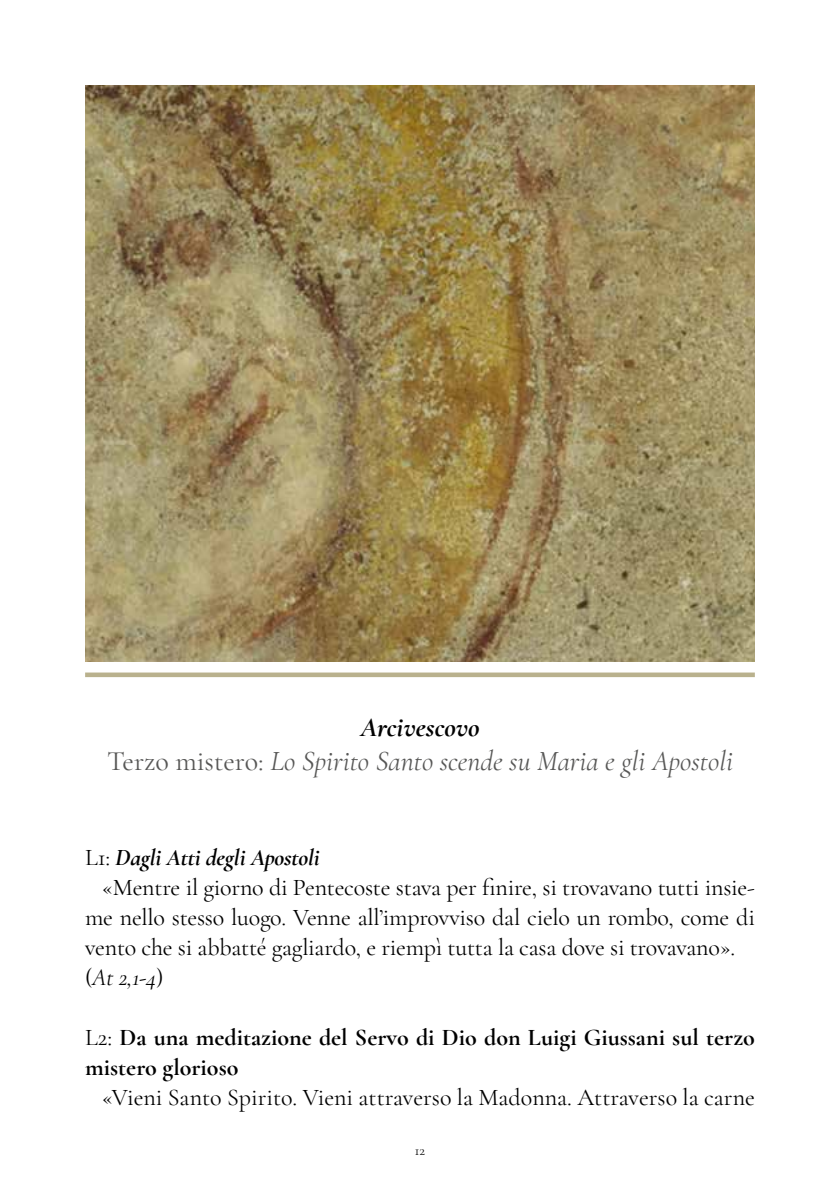
<style>
.page{position:relative;width:840px;height:1191px;background:#fff}
.page>*{position:absolute;margin:0;border:0;box-sizing:border-box;transform-origin:0 0}
.t1{font:italic 28px/34px "Cormorant Garamond";color:#575756;text-align:center}
.t2{font:24px "Cormorant Garamond";letter-spacing:-.01em;color:#000}
.t3{font:700 24px/30px "Cormorant Garamond";color:#000}
.t4{font:italic 700 24px "Cormorant Garamond";letter-spacing:-.01em;color:#000}
.t5{font:italic 24px "Cormorant Garamond";color:#000}
.t6{font:14px "Cormorant Garamond";color:#000}
.s1{font-weight:700;color:#000}
.s2{font-style:normal}
.s3{font-weight:400;font-style:normal}
.s4{font-weight:400}
</style>
<div class="page">
<img style="left:85px;top:85px;width:669px;height:576px">
<div style="left:87px;top:672px;width:665px;height:5px;background:#b9b18d"></div>
<p class="t1" style="left:107px;top:710px;width:627px"><span class="s1">Arcivescovo<br></span><span class="s2">Terzo mistero:</span> Lo Spirito Santo scende su Maria e gli Apostoli</p>
<p class="t4" style="left:85px;top:843px;width:236px"><span class="s3">L1:</span> Dagli Atti degli Apostoli</p>
<p class="t2" style="left:102px;top:873px;width:653px">«Mentre il giorno di Pentecoste stava per finire, si trovavano tutti insie-</p>
<p class="t2" style="left:85px;top:903px;width:671px">me nello stesso luogo. Venne all’improvviso dal cielo un rombo, come di</p>
<p class="t2" style="left:85px;top:933px;width:651px">vento che si abbatté gagliardo, e riempì tutta la casa dove si trovavano».</p>
<p class="t5" style="left:85px;top:963px;width:80px"><span class="s2">(</span>At 2,1-4<span class="s2">)</span></p>
<p class="t3" style="left:85px;top:1022px;width:670px"><span class="s4">L2:</span> Da una meditazione del Servo di Dio don Luigi Giussani sul terzo mistero glorioso</p>
<p class="t2" style="left:102px;top:1083px;width:654px">«Vieni Santo Spirito. Vieni attraverso la Madonna. Attraverso la carne</p>
<p class="t6" style="left:414px;top:1142px;width:12px">12</p>
</div>
